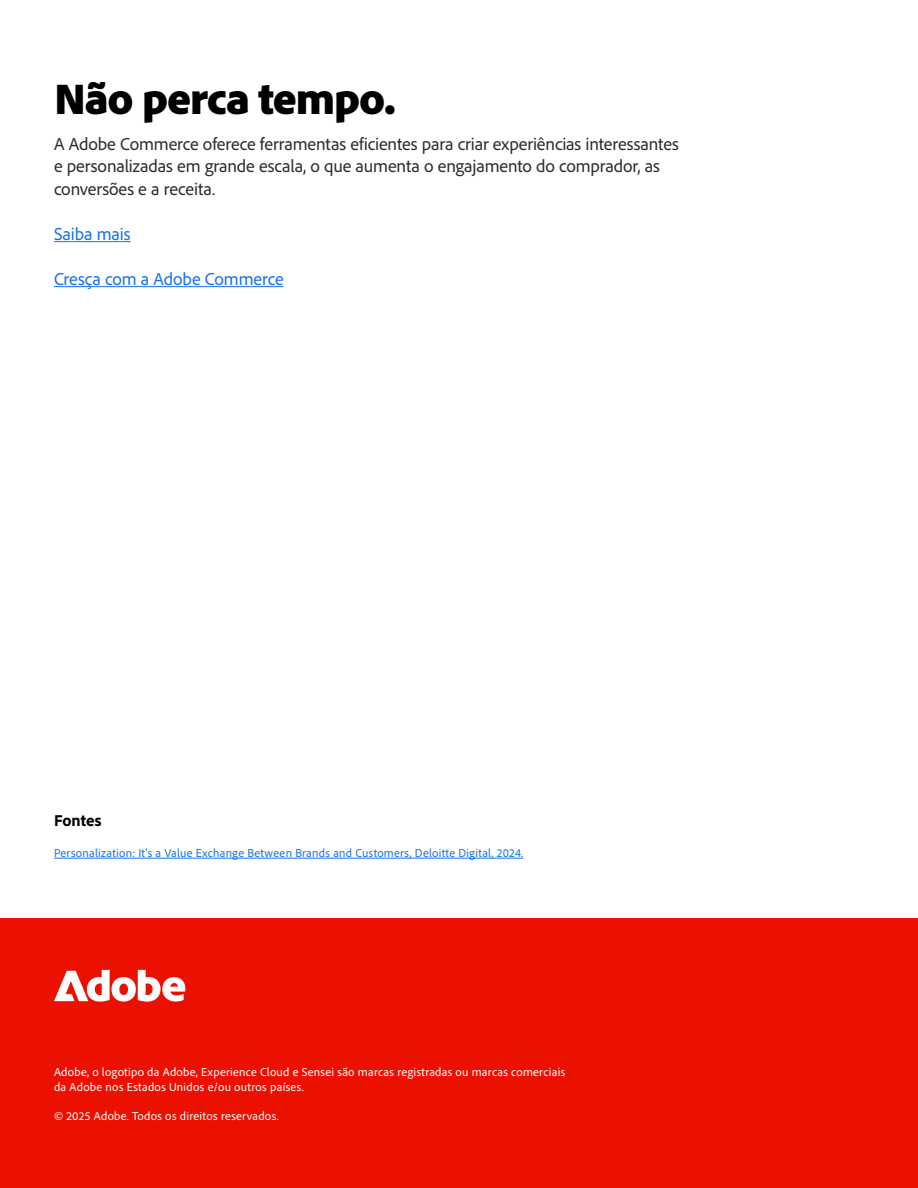
<style>
.page{position:relative;width:918px;height:1188px;background:#fff}
.page>*{position:absolute;margin:0;border:0;box-sizing:border-box;transform-origin:0 0}
.t1{font:900 45px "Adobe Clean";letter-spacing:-.02em;color:#000}
.t2{font:18px/22.5px "Adobe Clean";letter-spacing:-.005em;color:#2c2c2c}
.t3{font:18px "Adobe Clean";letter-spacing:-.005em;color:#1473e6}
.t4{font:800 16.5px "Adobe Clean";color:#000}
.t5{font:12px/14.4px "Adobe Clean";letter-spacing:.025em;color:#fff}
.t6{font:12px "Adobe Clean";letter-spacing:.02em;color:#1473e6}
</style>
<div class="page">
<hr style="left:54px;top:858px;width:469px;height:1px;background:#1473e6">
<hr style="left:54px;top:241px;width:77px;height:1px;background:#1473e6">
<hr style="left:54px;top:286px;width:230px;height:1px;background:#1473e6">
<div style="left:0;top:918px;width:918px;height:270px;background:#eb1000"></div>
<svg style="left:54px;top:970px;width:131px;height:32px"></svg>
<h1 class="t1" style="left:54px;top:69px;width:344px">Não perca tempo.</h1>
<p class="t2" style="left:54px;top:132px;width:626px">A Adobe Commerce oferece ferramentas eficientes para criar experiências interessantes e personalizadas em grande escala, o que aumenta o engajamento do comprador, as conversões e a receita.</p>
<p class="t3" style="left:54px;top:222px;width:78px">Saiba mais</p>
<p class="t3" style="left:54px;top:267px;width:231px">Cresça com a Adobe Commerce</p>
<p class="t4" style="left:54px;top:810px;width:49px">Fontes</p>
<p class="t6" style="left:54px;top:845px;width:471px">Personalization: It's a Value Exchange Between Brands and Customers, Deloitte Digital, 2024.</p>
<p class="t5" style="left:54px;top:1065px;width:513px">Adobe, o logotipo da Adobe, Experience Cloud e Sensei são marcas registradas ou marcas comerciais da Adobe nos Estados Unidos e/ou outros países.</p>
<p class="t5" style="left:54px;top:1108px;width:226px">© 2025 Adobe. Todos os direitos reservados.</p>
</div>
